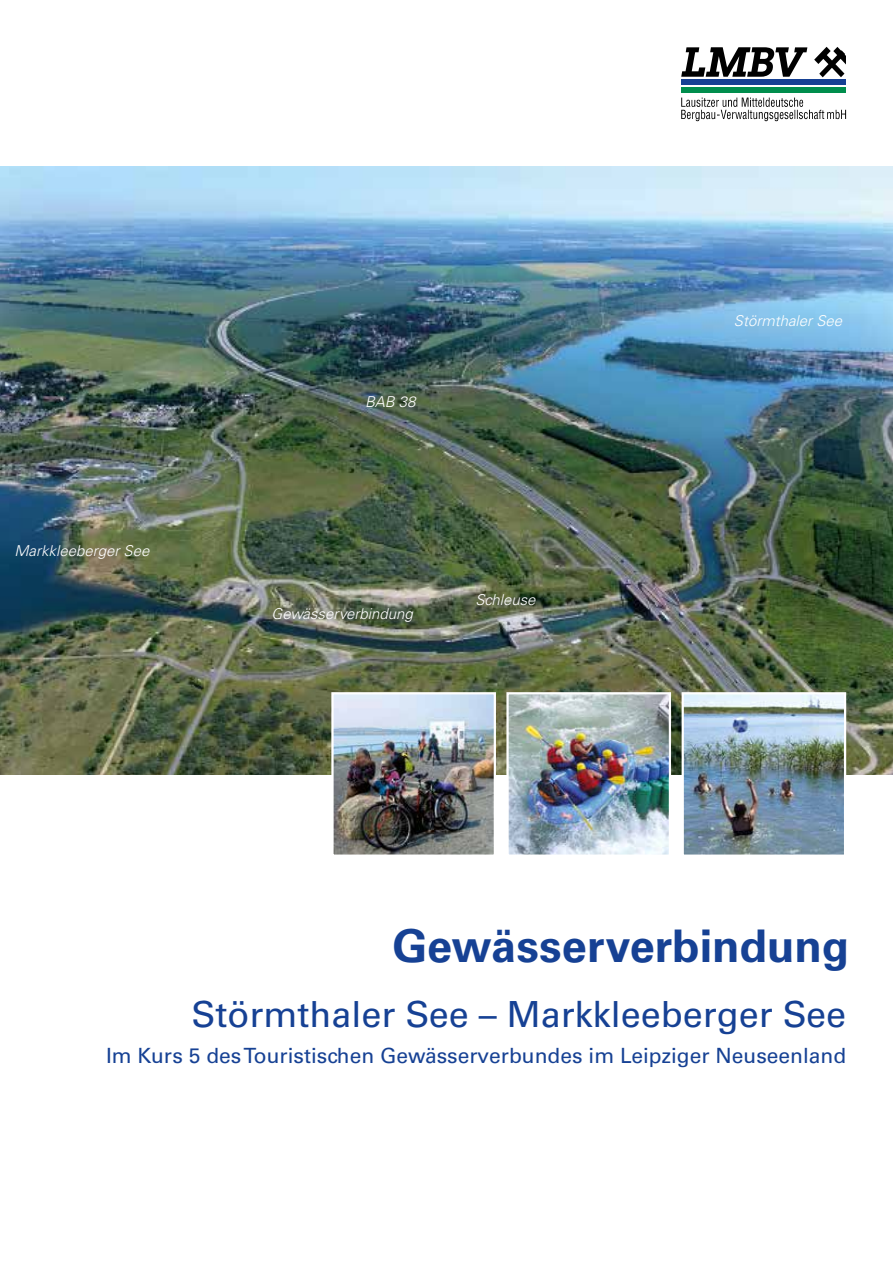
<style>
.page{position:relative;width:893px;height:1263px;background:#fff}
.page>*{position:absolute;margin:0;border:0;box-sizing:border-box;transform-origin:0 0}
.t1{font:700 45px "Univers LT Std";color:#164194}
.t2{font:36px "Univers LT Std";color:#164194}
.t3{font:21px "Univers LT Std";color:#164194}
.t4{font:italic 300 15px "Univers LT Std";color:#fff}
</style>
<div class="page">
<img style="left:0;top:167px;width:893px;height:607px">
<img style="left:509px;top:695px;width:159px;height:159px">
<div style="left:506px;top:692px;width:165px;height:165px;border:2px solid #fff"></div>
<img style="left:334px;top:695px;width:159px;height:159px">
<div style="left:331px;top:692px;width:165px;height:165px;border:2px solid #fff"></div>
<div style="left:681px;top:80px;width:165px;height:5px;background:#164194"></div>
<div style="left:681px;top:88px;width:165px;height:5px;background:#008e4d"></div>
<svg style="left:681px;top:98px;width:165px;height:23px"></svg>
<svg style="left:681px;top:47px;width:126px;height:30px"></svg>
<svg style="left:814px;top:47px;width:32px;height:30px"></svg>
<img style="left:685px;top:695px;width:158px;height:159px">
<div style="left:682px;top:692px;width:164px;height:165px;border:2px solid #fff"></div>
<p class="t4" style="left:14px;top:542px;width:137px">Markkleeberger See</p>
<p class="t4" style="left:365px;top:393px;width:52px">BAB 38</p>
<p class="t4" style="left:272px;top:604px;width:143px">Gewässerverbindung</p>
<p class="t4" style="left:475px;top:591px;width:62px">Schleuse</p>
<p class="t4" style="left:734px;top:312px;width:110px">Störmthaler See</p>
<h1 class="t1" style="left:393px;top:919px;width:458px">Gewässerverbindung</h1>
<h2 class="t2" style="left:191px;top:993px;width:656px">Störmthaler See – Markkleeberger See</h2>
<p class="t3" style="left:106px;top:1043px;width:742px">Im Kurs 5 des Touristischen Gewässerverbundes im Leipziger Neuseenland</p>
</div>
